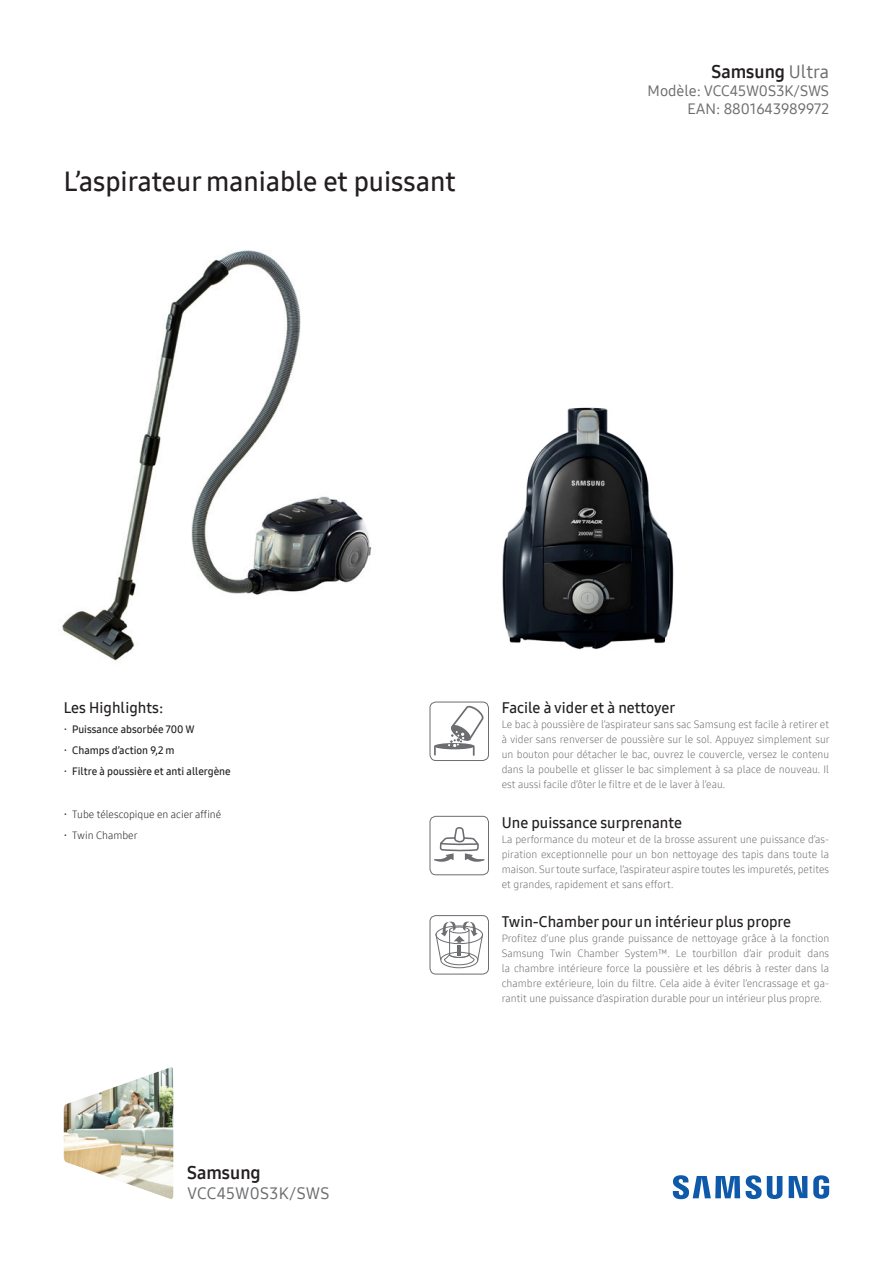
<style>
.page{position:relative;width:893px;height:1263px;background:#fff}
.page>*{position:absolute;margin:0;border:0;box-sizing:border-box;transform-origin:0 0}
.Titel{font:27px "Samsung One 600";color:#231f20}
.Kopf_Name{font:18px "Samsung One 700";color:#231f20}
.Fuss_Samsung{font:18px "Samsung One 700";color:#231f20}
.Fuss_Name{font:16.5px "Samsung One 500";letter-spacing:.01em;color:#6c6d70}
.Feature_Titel{font:15px "Samsung One 600";color:#231f20}
.Kopf_Modell{font:15px "Samsung One 500";color:#6c6d70}
.F_Titel{font:15px "Samsung One 600";color:#231f20}
.Feature_Text{font:10.5px/15px "Samsung One 300";color:#6c6d70;text-align:justify}
.t1{font:10.5px "Samsung One 600";color:#231f20}
.t2{font:10.5px "Samsung One 300";color:#231f20}
.s1{font-family:"Samsung One 500";color:#6c6d70}
.s2{font-family:"Samsung Inter Face";font-weight:700}
</style>
<div class="page">
<svg style="left:673px;top:1175px;width:156px;height:24px"></svg>
<img style="left:64px;top:1067px;width:109px;height:132px">
<svg style="left:434px;top:827px;width:51px;height:35px"></svg>
<div style="left:430px;top:816px;width:59px;height:59px;border:1px solid #6c6d70;border-radius:6px"></div>
<div style="left:434px;top:743px;width:41px;height:6px;background:#6c6d70;border-radius:50%"></div>
<svg style="left:434px;top:747px;width:2px;height:8px"></svg>
<svg style="left:448px;top:706px;width:36px;height:50px"></svg>
<div style="left:430px;top:702px;width:59px;height:59px;border:1px solid #6c6d70;border-radius:6px"></div>
<div style="left:440px;top:952px;width:38px;height:16px;border:1px solid #6c6d70;border-radius:50%"></div>
<svg style="left:435px;top:921px;width:48px;height:45px"></svg>
<hr style="left:457px;top:944px;width:4px;height:11px;background:#6c6d70">
<div style="left:430px;top:915px;width:59px;height:59px;border:1px solid #6c6d70;border-radius:6px"></div>
<img style="left:502px;top:407px;width:172px;height:243px">
<img style="left:62px;top:250px;width:310px;height:411px">
<p class="Titel" style="left:64px;top:163px;width:393px">L’aspirateur maniable et puissant</p>
<p class="Kopf_Name" style="left:711px;top:59px;width:119px">Samsung <span class="s1">Ultra</span></p>
<p class="Kopf_Modell" style="left:648px;top:80px;width:183px">Modèle: VCC45W0S3K/SWS</p>
<p class="Kopf_Modell" style="left:687px;top:98px;width:143px">EAN: 8801643989972</p>
<p class="F_Titel" style="left:64px;top:698px;width:101px">Les Highlights:</p>
<p class="t1" style="left:64px;top:722px;width:133px"><span class="s2">·</span> Puissance absorbée 700 W</p>
<p class="t1" style="left:64px;top:743px;width:112px"><span class="s2">·</span> Champs d’action 9,2 m</p>
<p class="t1" style="left:64px;top:764px;width:169px"><span class="s2">·</span> Filtre à poussière et anti allergène</p>
<p class="t2" style="left:64px;top:807px;width:159px"><span class="s2">·</span> Tube télescopique en acier affiné</p>
<p class="t2" style="left:64px;top:829px;width:75px"><span class="s2">·</span> Twin Chamber</p>
<p class="Fuss_Samsung" style="left:187px;top:1161px;width:75px">Samsung</p>
<p class="Fuss_Name" style="left:187px;top:1182px;width:144px">VCC45W0S3K/SWS</p>
<p class="Feature_Titel" style="left:502px;top:698px;width:175px">Facile à vider et à nettoyer</p>
<p class="Feature_Text" style="left:502px;top:717px;width:330px">Le bac à poussière de l’aspirateur sans sac Samsung est facile à retirer et à vider sans renverser de poussière sur le sol. Appuyez simplement sur un bouton pour détacher le bac, ouvrez le couvercle, versez le contenu dans la poubelle et glisser le bac simplement à sa place de nouveau. Il est aussi facile d’ôter le filtre et de le laver à l’eau.</p>
<p class="Feature_Titel" style="left:502px;top:812px;width:182px">Une puissance surprenante</p>
<p class="Feature_Text" style="left:502px;top:831px;width:329px">La performance du moteur et de la brosse assurent une puissance d’as&shy;piration exceptionnelle pour un bon nettoyage des tapis dans toute la maison. Sur toute surface, l’aspirateur aspire toutes les impuretés, petites et grandes, rapidement et sans effort.</p>
<p class="Feature_Titel" style="left:502px;top:911px;width:291px">Twin-Chamber pour un intérieur plus propre</p>
<p class="Feature_Text" style="left:502px;top:930px;width:329px">Profitez d’une plus grande puissance de nettoyage grâce à la fonction Samsung Twin Chamber System™. Le tourbillon d’air produit dans la chambre intérieure force la poussière et les débris à rester dans la chambre extérieure, loin du filtre. Cela aide à éviter l’encrassage et ga&shy;rantit une puissance d’aspiration durable pour un intérieur plus propre.</p>
</div>
